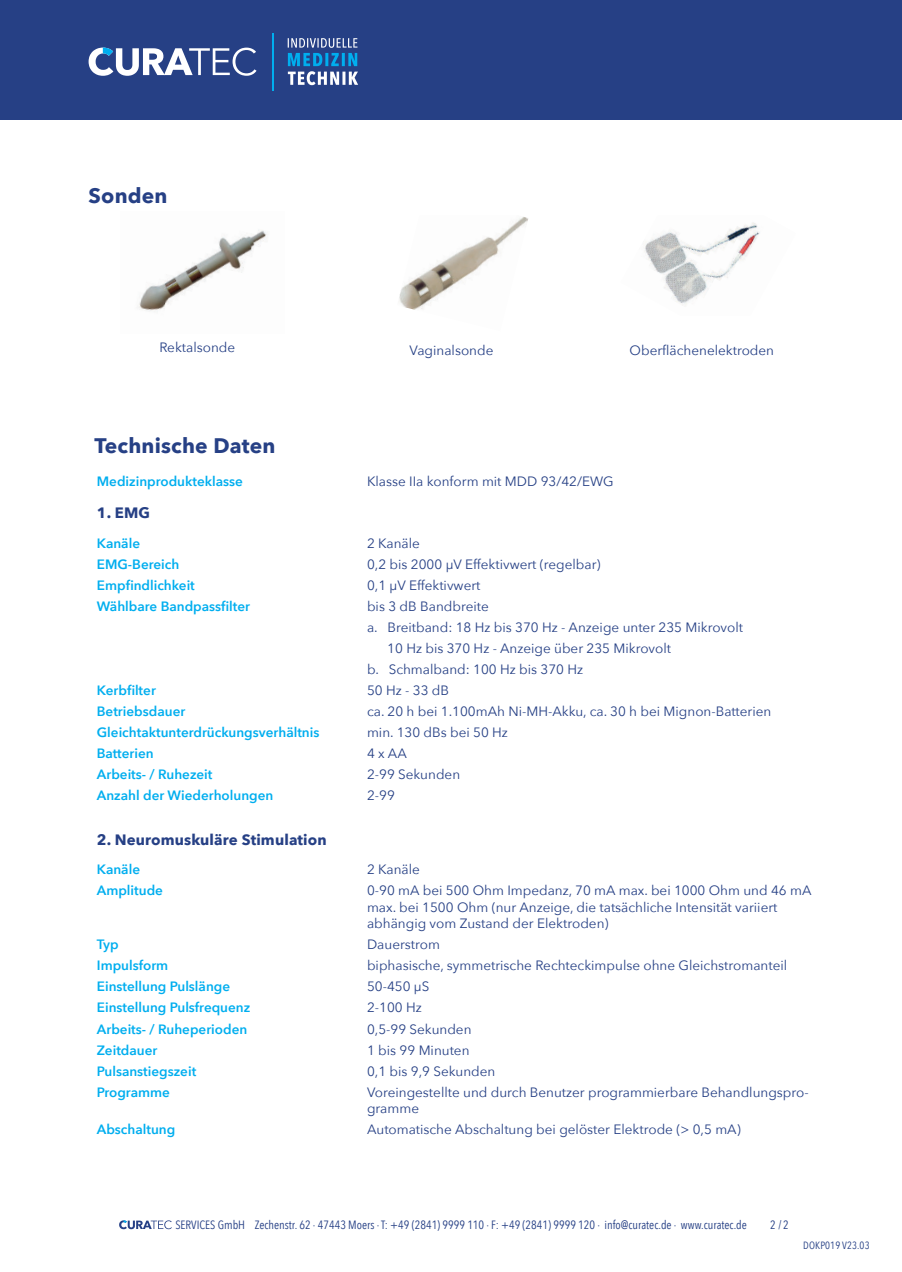
<style>
.page{position:relative;width:902px;height:1272px;background:#fff}
.page>*{position:absolute;margin:0;border:0;box-sizing:border-box;transform-origin:0 0}
.t1{font:700 21px "Avenir Next";letter-spacing:.01em;color:#264085}
.t2{font:700 15px "Avenir Next";letter-spacing:.01em;color:#264085}
.t3{font:13.5px/16.5px "Avenir Next";color:#264085}
.t4{font:600 13.5px "Avenir Next";color:#00aeef}
.t5{font:12px "Avenir Next Condensed";color:#264085}
.t6{font:10.5px "Avenir Next Condensed";letter-spacing:.01em;color:#264085}
</style>
<div class="page">
<div style="left:0;top:0;width:901px;height:119px;background:#264085"></div>
<svg style="left:288px;top:38px;width:70px;height:47px"></svg>
<hr style="left:271px;top:33px;width:2px;height:57px;background:#00aeef">
<svg style="left:89px;top:48px;width:167px;height:28px"></svg>
<svg style="left:119px;top:1220px;width:53px;height:9px"></svg>
<img style="left:644px;top:222px;width:116px;height:83px">
<img style="left:399px;top:217px;width:129px;height:93px">
<img style="left:139px;top:230px;width:128px;height:82px">
<h1 class="t1" style="left:89px;top:187px;width:80px">Sonden</h1>
<p class="t3" style="left:159px;top:340px;width:77px">Rektalsonde</p>
<p class="t3" style="left:409px;top:343px;width:85px">Vaginalsonde</p>
<p class="t3" style="left:629px;top:342px;width:146px">Oberflächenelektroden</p>
<h1 class="t1" style="left:94px;top:437px;width:182px">Technische Daten</h1>
<p class="t4" style="left:97px;top:475px;width:147px">Medizinprodukteklasse</p>
<p class="t3" style="left:367px;top:472px;width:248px">Klasse IIa konform mit MDD 93/42/EWG</p>
<p class="t2" style="left:97px;top:507px;width:55px">1. EMG</p>
<p class="t4" style="left:97px;top:537px;width:45px">Kanäle</p>
<p class="t3" style="left:367px;top:534px;width:54px">2 Kanäle</p>
<p class="t4" style="left:97px;top:558px;width:84px">EMG-Bereich</p>
<p class="t3" style="left:367px;top:555px;width:235px">0,2 bis 2000 μV Effektivwert (regelbar)</p>
<p class="t4" style="left:97px;top:573px;width:99px">Empfindlichkeit</p>
<p class="t3" style="left:367px;top:576px;width:115px">0,1 μV Effektivwert</p>
<p class="t4" style="left:97px;top:594px;width:155px">Wählbare Bandpassfilter</p>
<p class="t3" style="left:367px;top:599px;width:123px">bis 3 dB Bandbreite</p>
<p class="t3" style="left:367px;top:620px;width:377px">a. Breitband: 18 Hz bis 370 Hz - Anzeige unter 235 Mikrovolt</p>
<p class="t3" style="left:387px;top:641px;width:285px">10 Hz bis 370 Hz - Anzeige über 235 Mikrovolt</p>
<p class="t3" style="left:367px;top:662px;width:217px">b. Schmalband: 100 Hz bis 370 Hz</p>
<p class="t4" style="left:97px;top:678px;width:61px">Kerbfilter</p>
<p class="t3" style="left:367px;top:683px;width:83px">50 Hz - 33 dB</p>
<p class="t4" style="left:97px;top:705px;width:90px">Betriebsdauer</p>
<p class="t3" style="left:367px;top:704px;width:406px">ca. 20 h bei 1.100mAh Ni-MH-Akku, ca. 30 h bei Mignon-Batterien</p>
<p class="t4" style="left:97px;top:726px;width:224px">Gleichtaktunterdrückungsverhältnis</p>
<p class="t3" style="left:367px;top:725px;width:142px">min. 130 dBs bei 50 Hz</p>
<p class="t4" style="left:97px;top:747px;width:58px">Batterien</p>
<p class="t3" style="left:367px;top:744px;width:41px">4 x AA</p>
<p class="t4" style="left:97px;top:768px;width:117px">Arbeits- / Ruhezeit</p>
<p class="t3" style="left:367px;top:767px;width:95px">2-99 Sekunden</p>
<p class="t4" style="left:97px;top:789px;width:178px">Anzahl der Wiederholungen</p>
<p class="t3" style="left:367px;top:788px;width:29px">2-99</p>
<p class="t2" style="left:97px;top:833px;width:231px">2. Neuromuskuläre Stimulation</p>
<p class="t4" style="left:97px;top:864px;width:45px">Kanäle</p>
<p class="t3" style="left:367px;top:860px;width:54px">2 Kanäle</p>
<p class="t4" style="left:97px;top:885px;width:68px">Amplitude</p>
<p class="t3" style="left:367px;top:881px;width:446px">0-90 mA bei 500 Ohm Impedanz, 70 mA max. bei 1000 Ohm und 46 mA max. bei 1500 Ohm (nur Anzeige, die tatsächliche Intensität variiert abhängig vom Zustand der Elektroden)</p>
<p class="t4" style="left:97px;top:939px;width:23px">Typ</p>
<p class="t3" style="left:367px;top:937px;width:74px">Dauerstrom</p>
<p class="t4" style="left:97px;top:960px;width:73px">Impulsform</p>
<p class="t3" style="left:367px;top:958px;width:421px">biphasische, symmetrische Rechteckimpulse ohne Gleichstromanteil</p>
<p class="t4" style="left:97px;top:981px;width:135px">Einstellung Pulslänge</p>
<p class="t3" style="left:367px;top:977px;width:64px">50-450 μS</p>
<p class="t4" style="left:97px;top:1002px;width:155px">Einstellung Pulsfrequenz</p>
<p class="t3" style="left:367px;top:1000px;width:56px">2-100 Hz</p>
<p class="t4" style="left:97px;top:1023px;width:152px">Arbeits- / Ruheperioden</p>
<p class="t3" style="left:367px;top:1021px;width:106px">0,5-99 Sekunden</p>
<p class="t4" style="left:97px;top:1044px;width:62px">Zeitdauer</p>
<p class="t3" style="left:367px;top:1042px;width:104px">1 bis 99 Minuten</p>
<p class="t4" style="left:97px;top:1065px;width:101px">Pulsanstiegszeit</p>
<p class="t3" style="left:367px;top:1063px;width:130px">0,1 bis 9,9 Sekunden</p>
<p class="t4" style="left:97px;top:1086px;width:74px">Programme</p>
<p class="t3" style="left:367px;top:1084px;width:443px">Voreingestellte und durch Benutzer programmierbare Behandlungspro&shy;gramme</p>
<p class="t4" style="left:97px;top:1123px;width:80px">Abschaltung</p>
<p class="t3" style="left:367px;top:1120px;width:375px">Automatische Abschaltung bei gelöster Elektrode (&gt; 0,5 mA)</p>
<p class="t5" style="left:255px;top:1219px;width:493px">Zechenstr. 62 · 47443 Moers · T: +49 (2841) 9999 110 · F: +49 (2841) 9999 120 · info@curatec.de · www.curatec.de</p>
<p class="t5" style="left:175px;top:1219px;width:71px">SERVICES GmbH</p>
<p class="t5" style="left:770px;top:1219px;width:20px">2/ 2</p>
<p class="t6" style="left:803px;top:1240px;width:68px">DOKP019 V23.03</p>
</div>
